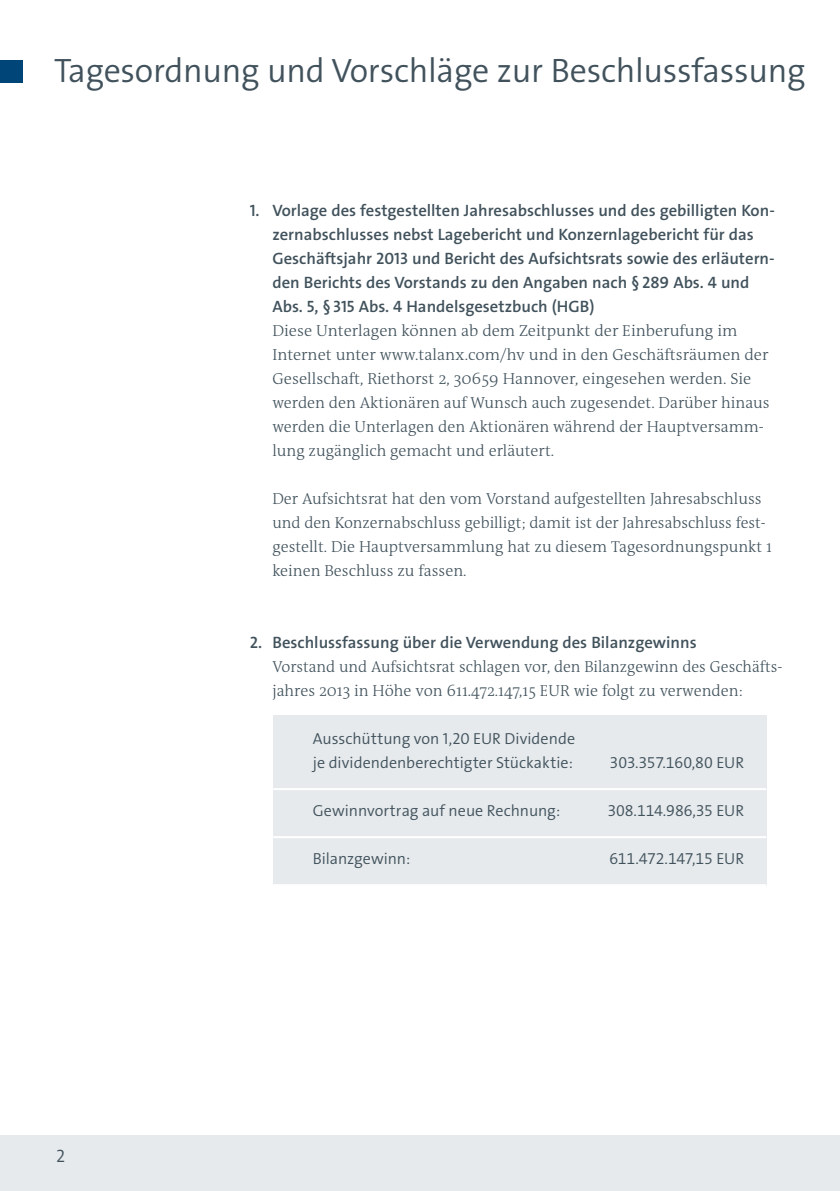
<style>
.page{position:relative;width:840px;height:1191px;background:#fff}
.page>*{position:absolute;margin:0;border:0;box-sizing:border-box;transform-origin:0 0}
.Headline{font:34px "The Sans LP4 Se Lig";letter-spacing:-.01em;color:#41525c}
.t1{font:18px "The Sans LP4 Se Lig";color:#41525c}
.Subhead{font:16.4px/24px "The Sans LP6 Se Bld";color:#41525c}
.Copy{font:300 16px/24px "The Antiqua B W3";color:#41525c}
.Einaldungstext{font:16px/24px "The Sans LP4 Se Lig";color:#41525c}
.Einaldungstext-2{font:16px "The Sans LP4 Se Lig";letter-spacing:-.02em;color:#41525c}
</style>
<div class="page">
<div style="left:0;top:1134px;width:839px;height:57px;background:#e6eaed"></div>
<div style="left:0;top:60px;width:23px;height:23px;background:#004578"></div>
<div style="left:273px;top:715px;width:492px;height:171px;background:#e6eaed"></div>
<hr style="left:273px;top:788px;width:492px;height:2px;background:#fff">
<hr style="left:273px;top:836px;width:492px;height:2px;background:#fff">
<hr style="left:273px;top:884px;width:492px;height:2px;background:#fff">
<p class="Headline" style="left:54px;top:49px;width:752px">Tagesordnung und Vorschläge zur Beschlussfassung</p>
<p class="Subhead" style="left:272px;top:199px;width:504px;text-indent:-23px">1. Vorlage des festgestellten Jahresabschlusses und des gebilligten Kon&shy;zernabschlusses nebst Lagebericht und Konzernlagebericht für das Geschäftsjahr 2013 und Bericht des Aufsichtsrats sowie des erläutern&shy;den Berichts des Vorstands zu den Angaben nach §289 Abs. 4 und Abs. 5, §315 Abs. 4 Handelsgesetzbuch (HGB)</p>
<p class="Copy" style="left:272px;top:319px;width:498px">Diese Unterlagen können ab dem Zeitpunkt der Einberufung im Internet unter www.talanx.com/hv und in den Geschäftsräumen der Gesellschaft, Riethorst 2, 30659 Hannover, eingesehen werden. Sie werden den Aktionären auf Wunsch auch zugesendet. Darüber hinaus werden die Unterlagen den Aktionären während der Hauptversamm&shy;lung zugänglich gemacht und erläutert.</p>
<p class="Copy" style="left:272px;top:487px;width:501px">Der Aufsichtsrat hat den vom Vorstand aufgestellten Jahresabschluss und den Konzernabschluss gebilligt; damit ist der Jahresabschluss fest&shy;gestellt. Die Hauptversammlung hat zu diesem Tagesordnungspunkt 1 keinen Beschluss zu fassen.</p>
<p class="Subhead" style="left:249px;top:631px;width:448px">2. Beschlussfassung über die Verwendung des Bilanzgewinns</p>
<p class="Copy" style="left:272px;top:655px;width:511px">Vorstand und Aufsichtsrat schlagen vor, den Bilanzgewinn des Geschäfts&shy;jahres 2013 in Höhe von 611.472.147,15 EUR wie folgt zu verwenden:</p>
<p class="Einaldungstext" style="left:313px;top:727px;width:263px">Ausschüttung von 1,20 EUR Dividende je dividendenberechtigter Stückaktie:</p>
<p class="Einaldungstext" style="left:609px;top:751px;width:136px">303.357.160,80 EUR</p>
<p class="t1" style="left:56px;top:1144px;width:11px">2</p>
<p class="Einaldungstext" style="left:313px;top:799px;width:249px">Gewinnvortrag auf neue Rechnung:</p>
<p class="Einaldungstext" style="left:607px;top:799px;width:138px">308.114.986,35 EUR</p>
<p class="Einaldungstext" style="left:313px;top:847px;width:99px">Bilanzgewinn:</p>
<p class="Einaldungstext-2" style="left:609px;top:848px;width:136px">611.472.147,15 EUR</p>
</div>
